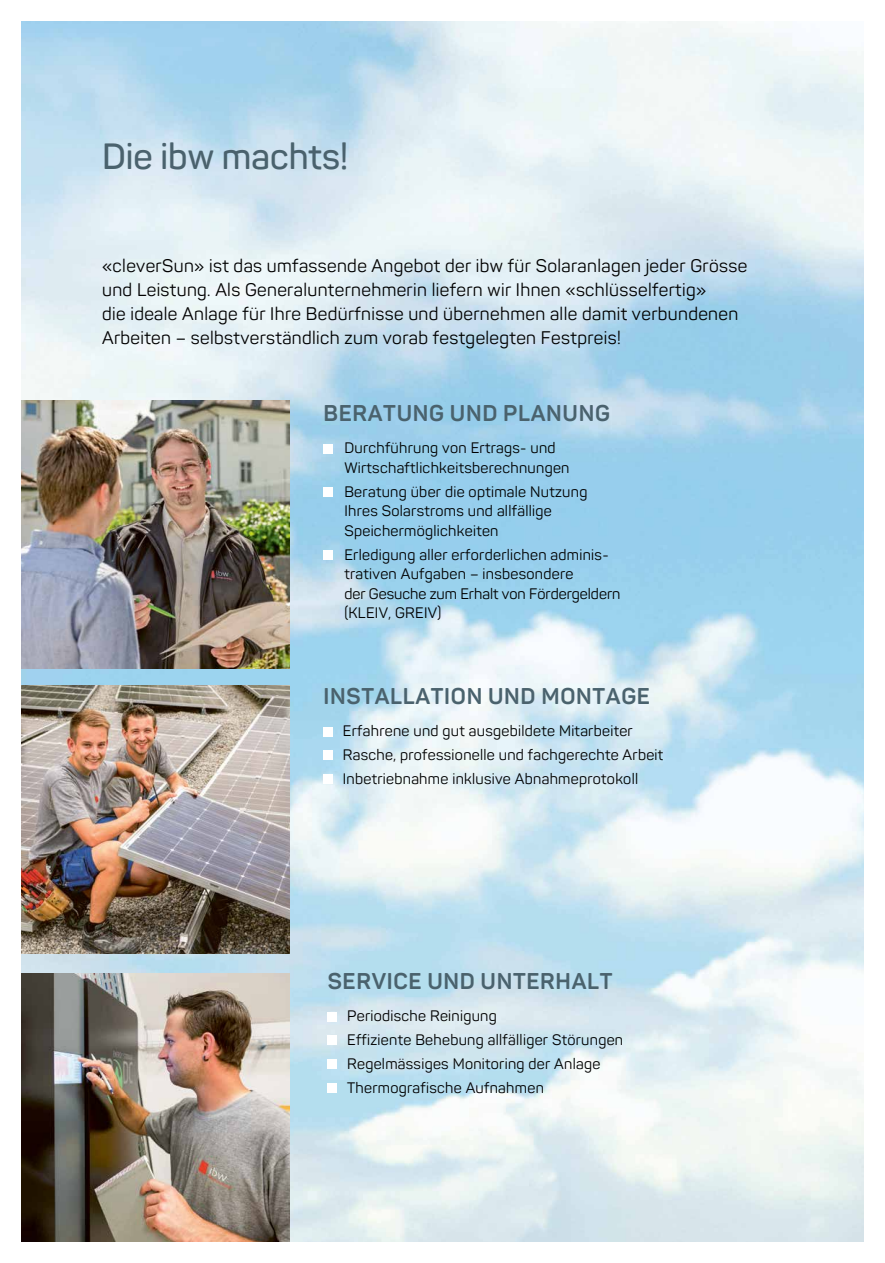
<style>
.page{position:relative;width:885px;height:1263px;background:#fff}
.page>*{position:absolute;margin:0;border:0;box-sizing:border-box;transform-origin:0 0}
.t1{font:600 36px "Panton";color:#4a626d}
.t2{font:700 22.5px "Panton";letter-spacing:.03em;color:#4a626d}
.t3{font:18px/24px "Panton";letter-spacing:.02em;color:#000}
.t4{font:15px/19.5px "Panton";letter-spacing:.02em;color:#000}
</style>
<div class="page">
<img style="left:21px;top:21px;width:842px;height:1220px">
<img style="left:21px;top:400px;width:268px;height:268px">
<div style="left:323px;top:444px;width:10px;height:9px;background:#fff"></div>
<div style="left:323px;top:487px;width:10px;height:10px;background:#fff"></div>
<div style="left:323px;top:550px;width:10px;height:9px;background:#fff"></div>
<img style="left:22px;top:685px;width:268px;height:268px">
<img style="left:22px;top:973px;width:268px;height:268px">
<div style="left:323px;top:727px;width:10px;height:9px;background:#fff"></div>
<div style="left:323px;top:750px;width:10px;height:10px;background:#fff"></div>
<div style="left:323px;top:774px;width:10px;height:10px;background:#fff"></div>
<div style="left:327px;top:1012px;width:10px;height:9px;background:#fff"></div>
<div style="left:327px;top:1035px;width:10px;height:10px;background:#fff"></div>
<div style="left:327px;top:1059px;width:10px;height:10px;background:#fff"></div>
<div style="left:327px;top:1083px;width:10px;height:10px;background:#fff"></div>
<h1 class="t1" style="left:102px;top:134px;width:247px">Die ibw machts!</h1>
<p class="t3" style="left:102px;top:254px;width:646px">«cleverSun» ist das umfassende Angebot der ibw für Solaranlagen jeder Grösse und Leistung. Als Generalunternehmerin liefern wir Ihnen «schlüsselfertig»<br>die ideale Anlage für Ihre Bedürfnisse und übernehmen alle damit verbundenen Arbeiten – selbstverständlich zum vorab festgelegten Festpreis!</p>
<h2 class="t2" style="left:323px;top:399px;width:288px">BERATUNG UND PLANUNG</h2>
<p class="t4" style="left:344px;top:438px;width:226px">Durchführung von Ertrags- und<br>Wirtschaftlichkeitsberechnungen</p>
<p class="t4" style="left:344px;top:482px;width:244px">Beratung über die optimale Nutzung<br>Ihres Solarstroms und allfällige<br>Speichermöglichkeiten</p>
<p class="t4" style="left:344px;top:544px;width:277px">Erledigung aller erforderlichen adminis&shy;trativen Aufgaben – insbesondere<br>der Gesuche zum Erhalt von Fördergeldern (KLEIV, GREIV)</p>
<h2 class="t2" style="left:323px;top:682px;width:328px">INSTALLATION UND MONTAGE</h2>
<p class="t4" style="left:343px;top:719px;width:322px;line-height:23.7px">Erfahrene und gut ausgebildete Mitarbeiter<br>Rasche, professionelle und fachgerechte Arbeit<br>Inbetriebnahme inklusive Abnahmeprotokoll</p>
<h2 class="t2" style="left:328px;top:967px;width:286px">SERVICE UND UNTERHALT</h2>
<p class="t4" style="left:347px;top:1004px;width:277px;line-height:23.7px">Periodische Reinigung<br>Effiziente Behebung allfälliger Störungen Regelmässiges Monitoring der Anlage Thermografische Aufnahmen</p>
</div>
